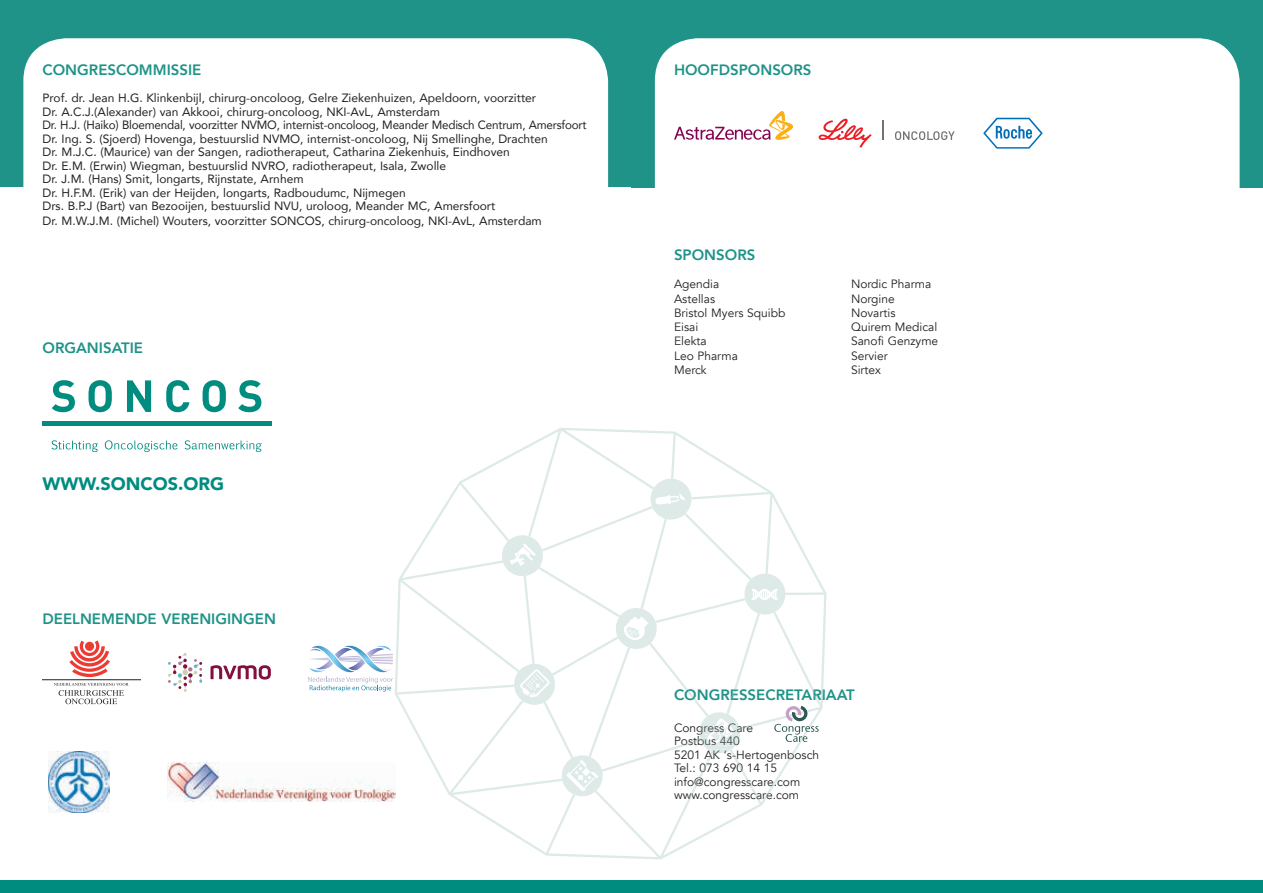
<style>
.page{position:relative;width:1263px;height:893px;background:#fff}
.page>*{position:absolute;margin:0;border:0;box-sizing:border-box;transform-origin:0 0}
.t1{font:900 18px "Avenir";color:#008c7f}
.t2{font:800 15px "Avenir";color:#1f9388}
.t3{font:800 15px "Avenir";color:#28968a}
.t4{font:12px/13.5px "Avenir";color:#231f20}
.t5{font:12px/14.2px "Avenir";color:#231f20}
.t6{font:12px/13.5px "Avenir";color:#464b4c}
</style>
<div class="page">
<div style="left:0;top:880px;width:1263px;height:13px;background:#008c7f"></div>
<div style="left:631px;top:0;width:632px;height:187px;background:#1f9388"></div>
<div style="left:655px;top:38px;width:584px;height:351px;background:#fff;border-radius:43px"></div>
<div style="left:0;top:0;width:631px;height:187px;background:#1f9388"></div>
<div style="left:23px;top:38px;width:585px;height:351px;background:#fff;border-radius:43px"></div>
<svg style="left:52px;top:380px;width:209px;height:32px"></svg>
<svg style="left:52px;top:440px;width:210px;height:12px"></svg>
<hr style="left:43px;top:422px;width:229px;height:4px;background:#008c7f">
<svg style="left:168px;top:653px;width:34px;height:39px"></svg>
<svg style="left:210px;top:665px;width:61px;height:15px"></svg>
<hr style="left:43px;top:679px;width:97px;height:1px;background:#231f20">
<svg style="left:54px;top:683px;width:75px;height:21px"></svg>
<svg style="left:69px;top:640px;width:41px;height:37px"></svg>
<svg style="left:308px;top:645px;width:85px;height:47px"></svg>
<img style="left:168px;top:762px;width:227px;height:39px">
<img style="left:48px;top:751px;width:62px;height:61px">
<svg style="left:674px;top:111px;width:119px;height:29px"></svg>
<svg style="left:818px;top:119px;width:54px;height:29px"></svg>
<svg style="left:883px;top:120px;width:1px;height:20px"></svg>
<svg style="left:895px;top:131px;width:60px;height:9px"></svg>
<svg style="left:395px;top:428px;width:431px;height:431px"></svg>
<svg style="left:501px;top:479px;width:322px;height:323px"></svg>
<svg style="left:983px;top:118px;width:60px;height:31px"></svg>
<p class="t2" style="left:43px;top:58px;width:160px">CONGRESCOMMISSIE</p>
<p class="t4" style="left:43px;top:91px;width:545px">Prof. dr. Jean H.G. Klinkenbijl, chirurg-oncoloog, Gelre Ziekenhuizen, Apeldoorn, voorzitter<br>Dr. A.C.J.(Alexander) van Akkooi, chirurg-oncoloog, NKI-AvL, Amsterdam<br>Dr. H.J. (Haiko) Bloemendal, voorzitter NVMO, internist-oncoloog, Meander Medisch Centrum, Amersfoort Dr. Ing. S. (Sjoerd) Hovenga, bestuurslid NVMO, internist-oncoloog, Nij Smellinghe, Drachten<br>Dr. M.J.C. (Maurice) van der Sangen, radiotherapeut, Catharina Ziekenhuis, Eindhoven<br>Dr. E.M. (Erwin) Wiegman, bestuurslid NVRO, radiotherapeut, Isala, Zwolle<br>Dr. J.M. (Hans) Smit, longarts, Rijnstate, Arnhem<br>Dr. H.F.M. (Erik) van der Heijden, longarts, Radboudumc, Nijmegen<br>Drs. B.P.J (Bart) van Bezooijen, bestuurslid NVU, uroloog, Meander MC, Amersfoort</p>
<p class="t4" style="left:43px;top:214px;width:501px">Dr. M.W.J.M. (Michel) Wouters, voorzitter SONCOS, chirurg-oncoloog, NKI-AvL, Amsterdam</p>
<p class="t2" style="left:43px;top:336px;width:102px">ORGANISATIE</p>
<h1 class="t1" style="left:43px;top:469px;width:183px">WWW.SONCOS.ORG</h1>
<p class="t2" style="left:43px;top:607px;width:235px">DEELNEMENDE VERENIGINGEN</p>
<p class="t2" style="left:674px;top:58px;width:139px">HOOFDSPONSORS</p>
<p class="t2" style="left:674px;top:243px;width:83px">SPONSORS</p>
<p class="t5" style="left:674px;top:277px;width:113px">Agendia<br>Astellas<br>Bristol Myers Squibb<br>Eisai<br>Elekta<br>Leo Pharma<br>Merck</p>
<p class="t5" style="left:851px;top:277px;width:89px">Nordic Pharma<br>Norgine<br>Novartis<br>Quirem Medical<br>Sanofi Genzyme<br>Servier<br>Sirtex</p>
<p class="t3" style="left:674px;top:683px;width:182px">CONGRESSECRETARIAAT</p>
<p class="t6" style="left:674px;top:721px;width:147px">Congress Care<br>Postbus 440<br>5201 AK ‘s-Hertogenbosch</p>
<p class="t6" style="left:674px;top:761px;width:105px">Tel.: 073 690 14 15</p>
<p class="t6" style="left:674px;top:788px;width:127px">www.congresscare.com</p>
<p class="t6" style="left:674px;top:775px;width:128px">info@congresscare.com</p>
</div>
